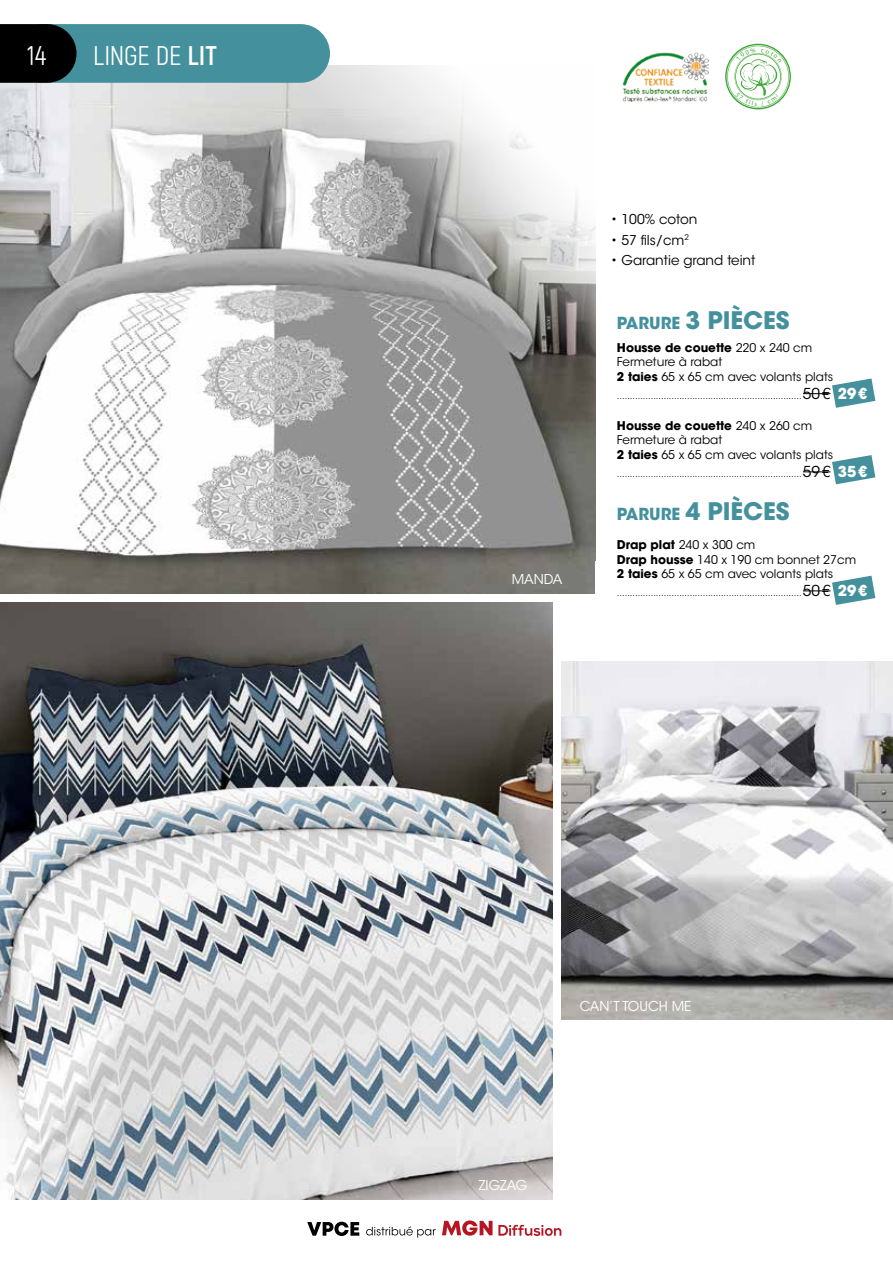
<style>
.page{position:relative;width:893px;height:1263px;background:#fff}
.page>*{position:absolute;margin:0;border:0;box-sizing:border-box;transform-origin:0 0}
.t1{font:27px "Akrobat";letter-spacing:-.01em;color:#fff}
.t2{font:700 24px "ITC Avant Garde Std";color:#44919d}
.t3{font:13.5px "ITC Avant Garde Std";color:#000}
.t4{font:13.5px "ITC Avant Garde Std";color:#fff}
.t5{font:12px/14.4px "ITC Avant Garde Std";color:#000}
.t6{font:9px "ITC Avant Garde Std";color:#000}
.s1{font-weight:700}
.s2{font-size:16.5px}
.s3{font-size:15px}
.s4{font-weight:700;font-size:15px;color:#fff}
</style>
<div class="page">
<img style="left:0;top:603px;width:553px;height:596px">
<img style="left:0;top:65px;width:595px;height:529px">
<img style="left:622px;top:52px;width:86px;height:50px">
<svg style="left:803px;top:378px;width:72px;height:30px"></svg>
<svg style="left:803px;top:455px;width:72px;height:29px"></svg>
<svg style="left:803px;top:576px;width:72px;height:29px"></svg>
<img style="left:561px;top:662px;width:332px;height:357px">
<svg style="left:0;top:24px;width:330px;height:59px;background:#39747d"></svg>
<svg style="left:307px;top:1222px;width:52px;height:14px"></svg>
<svg style="left:442px;top:1220px;width:50px;height:16px"></svg>
<svg style="left:498px;top:1224px;width:63px;height:12px"></svg>
<svg style="left:366px;top:1226px;width:70px;height:12px"></svg>
<svg style="left:725px;top:44px;width:66px;height:65px"></svg>
<h1 class="t1" style="left:27px;top:39px;width:20px">14</h1>
<h1 class="t1" style="left:93px;top:39px;width:125px">LINGE DE <span class="s1">LIT</span></h1>
<h3 class="t4" style="left:512px;top:571px;width:52px">MANDA</h3>
<h3 class="t3" style="left:611px;top:211px;width:88px">• 100% coton</h3>
<h3 class="t3" style="left:611px;top:232px;width:80px">• 57 fils/cm<sup>2</sup></h3>
<h3 class="t3" style="left:611px;top:252px;width:146px">• Garantie grand teint</h3>
<h2 class="t2" style="left:617px;top:304px;width:174px"><span class="s2">PARURE</span> 3 PIÈCES</h2>
<h3 class="t5" style="left:617px;top:340px;width:218px"><span class="s1">Housse de couette</span> 220 x 240 cm<br>Fermeture à rabat<br><span class="s1">2 taies</span> 65 x 65 cm avec volants plats</h3>
<p class="t6" style="left:617px;top:390px;width:252px">.......................................................................<span class="s3">50€</span> <span class="s4">29€</span></p>
<h3 class="t5" style="left:617px;top:419px;width:218px"><span class="s1">Housse de couette</span> 240 x 260 cm<br>Fermeture à rabat<br><span class="s1">2 taies</span> 65 x 65 cm avec volants plats</h3>
<p class="t6" style="left:617px;top:468px;width:252px">.......................................................................<span class="s3">59€</span> <span class="s4">35€</span></p>
<h2 class="t2" style="left:617px;top:496px;width:174px"><span class="s2">PARURE</span> 4 PIÈCES</h2>
<h3 class="t5" style="left:617px;top:538px;width:241px"><span class="s1">Drap plat</span> 240 x 300 cm<br><span class="s1">Drap housse</span> 140 x 190 cm bonnet 27cm<br><span class="s1">2 taies</span> 65 x 65 cm avec volants plats</h3>
<p class="t6" style="left:617px;top:587px;width:252px">.......................................................................<span class="s3">50€</span> <span class="s4">29€</span></p>
<h3 class="t4" style="left:580px;top:998px;width:113px">CAN’T TOUCH ME</h3>
<h3 class="t4" style="left:479px;top:1176px;width:50px">ZIGZAG</h3>
</div>
